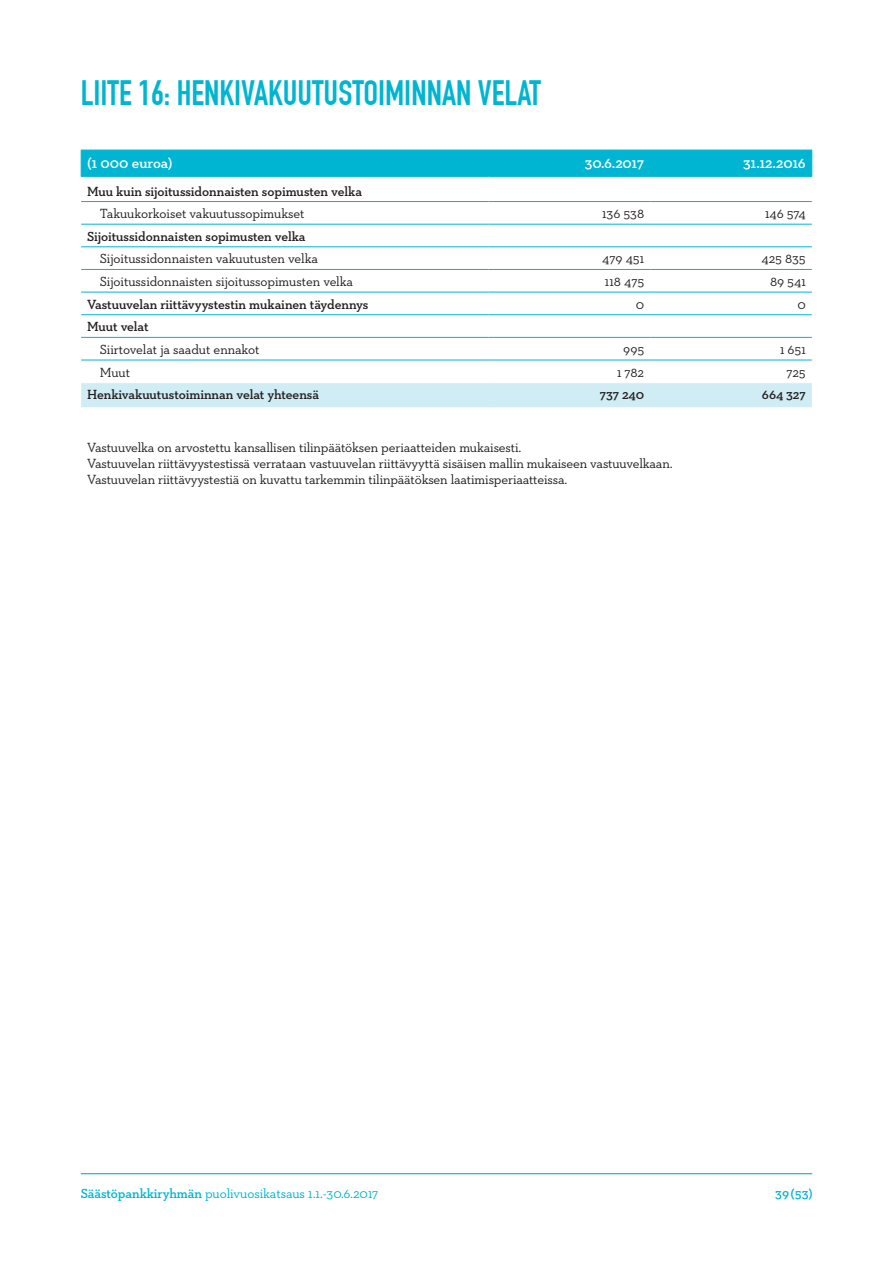
<style>
.page{position:relative;width:893px;height:1263px;background:#fff}
.page>*{position:absolute;margin:0;border:0;box-sizing:border-box;transform-origin:0 0}
.t1{font:700 34.5px "DIN Condensed";color:#00b5d1}
.t2{font:600 15px "Neutraface Slab Text";letter-spacing:-.005em;color:#fff}
.t3{font:13.5px/16.2px "Neutraface Slab Text";letter-spacing:-.01em;color:#231f20}
.t4{font:600 13.5px "Neutraface Slab Text";letter-spacing:-.005em;color:#231f20}
.t5{font:13.5px "Neutraface Slab Text";letter-spacing:-.005em;color:#00b5d1}
.t6{font:600 13.5px "Neutraface Slab Text";color:#00b5d1}
.s1{font-weight:600}
</style>
<div class="page">
<hr style="left:81px;top:1173px;width:731px;height:1px;background:#00b5d1">
<svg style="left:81px;top:223px;width:731px;height:137px"></svg>
<div style="left:81px;top:383px;width:731px;height:24px;background:#d0ecf4"></div>
<div style="left:81px;top:150px;width:731px;height:26px;background:#00b5d1"></div>
<hr style="left:81px;top:176px;width:408px;height:1px;background:#00b5d1">
<hr style="left:489px;top:176px;width:161px;height:1px;background:#00b5d1">
<hr style="left:650px;top:176px;width:162px;height:1px;background:#00b5d1">
<hr style="left:81px;top:201px;width:408px;height:1px;background:#00b5d1">
<hr style="left:489px;top:201px;width:161px;height:1px;background:#00b5d1">
<hr style="left:650px;top:201px;width:162px;height:1px;background:#00b5d1">
<hr style="left:81px;top:224px;width:408px;height:1px;background:#00b5d1">
<hr style="left:489px;top:224px;width:161px;height:1px;background:#00b5d1">
<hr style="left:650px;top:224px;width:162px;height:1px;background:#00b5d1">
<hr style="left:81px;top:246px;width:408px;height:1px;background:#00b5d1">
<hr style="left:489px;top:246px;width:161px;height:1px;background:#00b5d1">
<hr style="left:650px;top:246px;width:162px;height:1px;background:#00b5d1">
<hr style="left:81px;top:269px;width:408px;height:1px;background:#00b5d1">
<hr style="left:489px;top:269px;width:161px;height:1px;background:#00b5d1">
<hr style="left:650px;top:269px;width:162px;height:1px;background:#00b5d1">
<hr style="left:81px;top:292px;width:408px;height:1px;background:#00b5d1">
<hr style="left:489px;top:292px;width:161px;height:1px;background:#00b5d1">
<hr style="left:650px;top:292px;width:162px;height:1px;background:#00b5d1">
<hr style="left:81px;top:314px;width:408px;height:1px;background:#00b5d1">
<hr style="left:489px;top:314px;width:161px;height:1px;background:#00b5d1">
<hr style="left:650px;top:314px;width:162px;height:1px;background:#00b5d1">
<hr style="left:81px;top:337px;width:408px;height:1px;background:#00b5d1">
<hr style="left:489px;top:337px;width:161px;height:1px;background:#00b5d1">
<hr style="left:650px;top:337px;width:162px;height:1px;background:#00b5d1">
<hr style="left:81px;top:360px;width:408px;height:1px;background:#00b5d1">
<hr style="left:489px;top:360px;width:161px;height:1px;background:#00b5d1">
<hr style="left:650px;top:360px;width:162px;height:1px;background:#00b5d1">
<h1 class="t1" style="left:81px;top:73px;width:462px">LIITE 16: HENKIVAKUUTUSTOIMINNAN VELAT</h1>
<p class="t2" style="left:87px;top:153px;width:87px">(1 000 euroa)</p>
<p class="t2" style="left:585px;top:153px;width:61px">30.6.2017</p>
<p class="t2" style="left:743px;top:153px;width:64px">31.12.2016</p>
<p class="t4" style="left:87px;top:182px;width:276px">Muu kuin sijoitussidonnaisten sopimusten velka</p>
<p class="t3" style="left:100px;top:205px;width:206px">Takuukorkoiset vakuutussopimukset</p>
<p class="t3" style="left:602px;top:205px;width:44px">136 538</p>
<p class="t3" style="left:765px;top:205px;width:42px">146 574</p>
<p class="t4" style="left:87px;top:228px;width:220px">Sijoitussidonnaisten sopimusten velka</p>
<p class="t3" style="left:100px;top:251px;width:220px">Sijoitussidonnaisten vakuutusten velka</p>
<p class="t3" style="left:602px;top:251px;width:44px">479 451</p>
<p class="t3" style="left:762px;top:251px;width:46px">425 835</p>
<p class="t3" style="left:100px;top:273px;width:255px">Sijoitussidonnaisten sijoitussopimusten velka</p>
<p class="t3" style="left:605px;top:273px;width:41px">118 475</p>
<p class="t3" style="left:770px;top:273px;width:37px">89 541</p>
<p class="t4" style="left:87px;top:296px;width:283px">Vastuuvelan riittävyystestin mukainen täydennys</p>
<p class="t3" style="left:636px;top:296px;width:10px">0</p>
<p class="t3" style="left:797px;top:296px;width:10px">0</p>
<p class="t4" style="left:87px;top:318px;width:63px">Muut velat</p>
<p class="t3" style="left:100px;top:341px;width:161px">Siirtovelat ja saadut ennakot</p>
<p class="t3" style="left:623px;top:341px;width:22px">995</p>
<p class="t3" style="left:780px;top:341px;width:27px">1 651</p>
<p class="t3" style="left:100px;top:364px;width:32px">Muut</p>
<p class="t3" style="left:617px;top:364px;width:29px">1 782</p>
<p class="t3" style="left:786px;top:364px;width:21px">725</p>
<p class="t4" style="left:87px;top:386px;width:233px">Henkivakuutustoiminnan velat yhteensä</p>
<p class="t4" style="left:600px;top:386px;width:46px">737 240</p>
<p class="t4" style="left:762px;top:386px;width:45px">664 327</p>
<p class="t3" style="left:87px;top:439px;width:587px">Vastuuvelka on arvostettu kansallisen tilinpäätöksen periaatteiden mukaisesti.<br>Vastuuvelan riittävyystestissä verrataan vastuuvelan riittävyyttä sisäisen mallin mukaiseen vastuuvelkaan.<br>Vastuuvelan riittävyystestiä on kuvattu tarkemmin tilinpäätöksen laatimisperiaatteissa.</p>
<p class="t5" style="left:81px;top:1185px;width:299px"><span class="s1">Säästöpankkiryhmän</span> puolivuosikatsaus 1.1.-30.6.2017</p>
<p class="t6" style="left:775px;top:1185px;width:39px">39 (53)</p>
</div>
